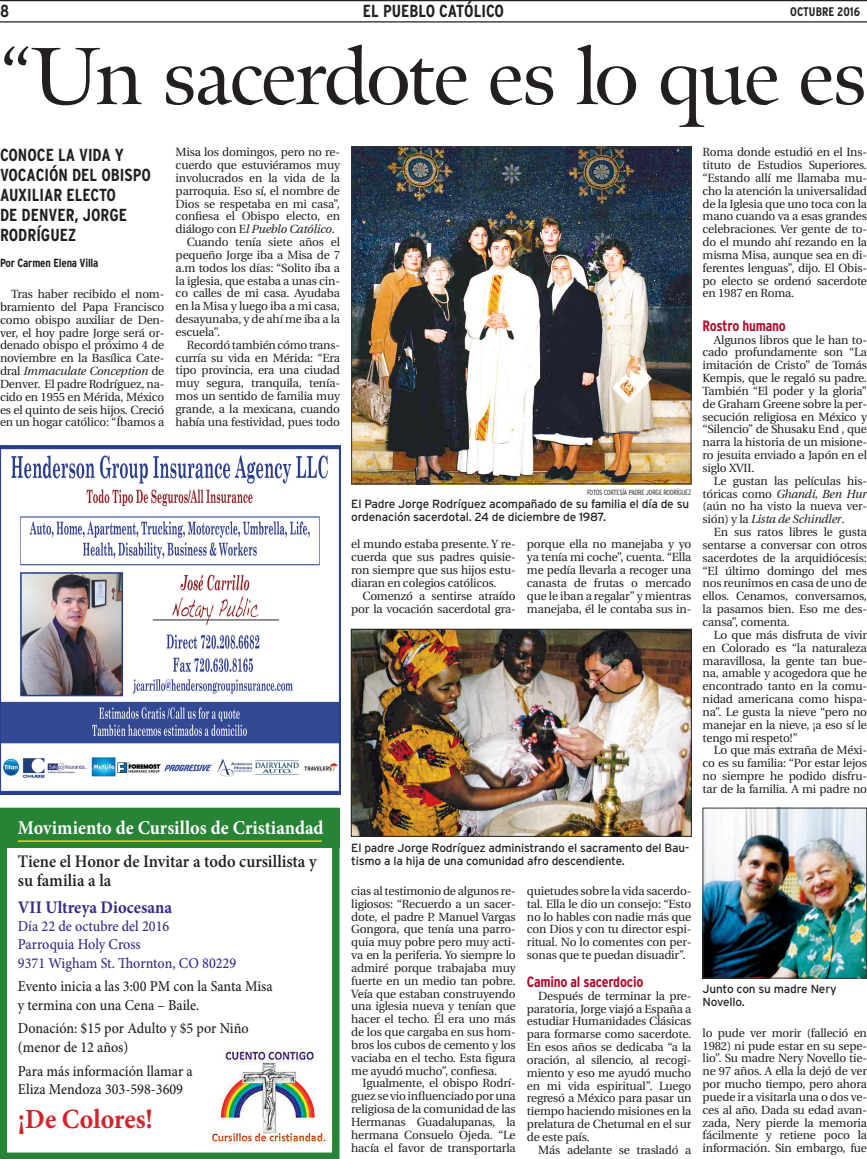
<style>
.page{position:relative;width:867px;height:1159px;background:#fff}
.page>*{position:absolute;margin:0;border:0;box-sizing:border-box;transform-origin:0 0}
.t1{font:81px "Meno";letter-spacing:-.03em;color:#231f20}
.t2{font:700 27.75px "Minion Pro";color:#d1232a;scale:.93 1}
.t3{font:700 19.62px "Minion Pro";color:#fff;scale:.93 1}
.t4{font:600 17.62px/18.9px "Minion Pro";color:#231f20;scale:.93 1}
.t5{font:700 17.62px "Minion Pro";color:#372986;scale:.93 1}
.t6{font:700 condensed 17.38px/19.9px "Interstate";color:#231f20}
.t7{font:500 15.12px/18.1px "Minion Pro";color:#231f20;scale:.93 1}
.t8{font:500 15.12px/18.1px "Minion Pro";color:#372986;scale:.93 1}
.t9{font:700 condensed 15px "Interstate";letter-spacing:-.015em;color:#b00a27}
.t10{font:700 condensed 12.5px "Interstate";color:#231f20}
.t11{font:11.88px/12.9px "Utopia";letter-spacing:-.015em;color:#231f20;text-align:justify}
.t12{font:11.88px/13.1px "Interstate";letter-spacing:-.015em;color:#231f20}
.t13{font:italic 11.88px "Utopia";letter-spacing:-.015em;color:#231f20}
.t14{font:700 condensed 11.88px "Interstate";letter-spacing:-.015em;color:#231f20}
.t15{font:300 condensed 7.5px "Interstate";letter-spacing:-.025em;color:#231f20}
.s1{font-style:italic}
.s2{font-style:normal}
</style>
<div class="page">
<hr style="left:0;top:21px;width:866px;height:1px;background:#231f20">
<hr style="left:0;top:0;width:866px;height:1px;background:#231f20">
<svg style="left:0;top:847px;width:339px;height:311px"></svg>
<div style="left:0;top:807px;width:339px;height:40px;background:#278335"></div>
<img style="left:209px;top:1047px;width:119px;height:100px">
<hr style="left:18px;top:840px;width:304px;height:1px;background:#fff101">
<img style="left:0;top:445px;width:340px;height:349px">
<img style="left:353px;top:148px;width:336px;height:334px">
<div style="left:351px;top:146px;width:340px;height:338px;border:1px solid #333635"></div>
<img style="left:704px;top:809px;width:160px;height:167px">
<div style="left:702px;top:807px;width:164px;height:171px;border:1px solid #333635"></div>
<img style="left:353px;top:631px;width:336px;height:203px">
<div style="left:351px;top:629px;width:340px;height:207px;border:1px solid #231f20"></div>
<h3 class="t6" style="left:0;top:1px;width:11px">8</h3>
<h3 class="t6" style="left:363px;top:1px;width:142px">EL PUEBLO CATÓLICO</h3>
<p class="t10" style="left:790px;top:4px;width:71px">OCTUBRE 2016</p>
<h1 class="t1" style="left:0;top:26px;width:868px">“Un sacerdote es lo que es</h1>
<h3 class="t6" style="left:0;top:145px;width:152px">CONOCE LA VIDA Y<br>VOCACIÓN DEL OBISPO<br>AUXILIAR ELECTO<br>DE DENVER, JORGE<br>RODRÍGUEZ</h3>
<p class="t14" style="left:0;top:256px;width:100px">Por Carmen Elena Villa</p>
<p class="t11" style="left:0;top:288px;width:166px;text-indent:11px">Tras haber recibido el nom&shy;bramiento del Papa Francisco como obispo auxiliar de Den&shy;ver, el hoy padre Jorge será or&shy;denado obispo el próximo 4 de noviembre en la Basílica Cate&shy;dral <span class="s1">Immaculate Conception</span> de Denver. El padre Rodríguez, na&shy;cido en 1955 en Mérida, México es el quinto de seis hijos. Creció en un hogar católico: “Íbamos a</p>
<p class="t11" style="left:702px;top:146px;width:166px">Roma donde estudió en el Ins&shy;tituto de Estudios Superiores. “Estando allí me llamaba mu&shy;cho la atención la universalidad de la Iglesia que uno toca con la mano cuando va a esas grandes celebraciones. Ver gente de to&shy;do el mundo ahí rezando en la misma Misa, aunque sea en di&shy;ferentes lenguas”, dijo. El Obis&shy;po electo se ordenó sacerdote en 1987 en Roma.</p>
<p class="t9" style="left:702px;top:317px;width:85px">Rostro humano</p>
<p class="t11" style="left:702px;top:333px;width:166px;text-indent:11px">Algunos libros que le han to&shy;cado profundamente son “La imitación de Cristo” de Tomás Kempis, que le regaló su padre.<br>También “El poder y la gloria” de Graham Greene sobre la per&shy;secución religiosa en México y “Silencio” de Shusaku Endō, que narra la historia de un misione&shy;ro jesuita enviado a Japón en el siglo XVII.</p>
<p class="t11" style="left:702px;top:474px;width:166px;text-indent:11px">Le gustan las películas his&shy;tóricas como <span class="s1">Ghandi, Ben Hur </span>(aún no ha visto la nueva ver&shy;sión) y la <span class="s1">Lista de Schindler</span>.</p>
<p class="t11" style="left:702px;top:526px;width:166px;text-indent:11px">En sus ratos libres le gusta sentarse a conversar con otros sacerdotes de la arquidiócesis: “El último domingo del mes nos reunimos en casa de uno de ellos. Cenamos, conversamos, la pasamos bien. Eso me des&shy;cansa”, comenta.</p>
<p class="t11" style="left:702px;top:628px;width:166px;text-indent:11px">Lo que más disfruta de vivir en Colorado es “la naturaleza maravillosa, la gente tan bue&shy;na, amable y acogedora que he encontrado tanto en la comu&shy;nidad americana como hispa&shy;na”. Le gusta la nieve “pero no manejar en la nieve, ¡a eso sí le tengo mi respeto!”</p>
<p class="t11" style="left:702px;top:744px;width:166px;text-indent:11px">Lo que más extraña de Méxi&shy;co es su familia: “Por estar lejos no siempre he podido disfru&shy;tar de la familia. A mi padre no</p>
<p class="t11" style="left:175px;top:146px;width:166px">Misa los domingos, pero no re-</p>
<p class="t11" style="left:175px;top:159px;width:166px">cuerdo que estuviéramos muy</p>
<p class="t11" style="left:175px;top:172px;width:166px">involucrados en la vida de la</p>
<p class="t11" style="left:175px;top:184px;width:166px">parroquia. Eso sí, el nombre de</p>
<p class="t11" style="left:175px;top:197px;width:166px">Dios se respetaba en mi casa”,</p>
<p class="t11" style="left:175px;top:210px;width:166px">confiesa el Obispo electo, en</p>
<p class="t13" style="left:175px;top:223px;width:161px"><span class="s2">diálogo con E</span>l Pueblo Católico<span class="s2">.</span></p>
<p class="t11" style="left:187px;top:236px;width:154px">Cuando tenía siete años el</p>
<p class="t11" style="left:175px;top:248px;width:166px">pequeño Jorge iba a Misa de 7</p>
<p class="t11" style="left:175px;top:261px;width:166px">a.m todos los días: “Solito iba a</p>
<p class="t11" style="left:175px;top:274px;width:166px">la iglesia, que estaba a unas cin-</p>
<p class="t11" style="left:175px;top:287px;width:166px">co calles de mi casa. Ayudaba</p>
<p class="t11" style="left:175px;top:300px;width:166px">en la Misa y luego iba a mi casa,</p>
<p class="t11" style="left:175px;top:313px;width:166px">desayunaba, y de ahí me iba a la</p>
<p class="t11" style="left:175px;top:325px;width:46px">escuela”.</p>
<p class="t11" style="left:187px;top:338px;width:154px">Recordó también cómo trans-</p>
<p class="t11" style="left:175px;top:351px;width:166px">curría su vida en Mérida: “Era</p>
<p class="t11" style="left:175px;top:364px;width:166px">tipo provincia, era una ciudad</p>
<p class="t11" style="left:175px;top:377px;width:166px">muy segura, tranquila, tenía-</p>
<p class="t11" style="left:175px;top:390px;width:166px">mos un sentido de familia muy</p>
<p class="t11" style="left:175px;top:402px;width:166px">grande, a la mexicana, cuando</p>
<p class="t11" style="left:175px;top:415px;width:166px">había una festividad, pues todo</p>
<p class="t15" style="left:587px;top:488px;width:106px">FOTOS CORTESÍA PADRE JORGE RODRÍGUEZ</p>
<p class="t12" style="left:351px;top:497px;width:339px">El Padre Jorge Rodríguez acompañado de su familia el día de su ordenación sacerdotal. 24 de diciembre de 1987.</p>
<p class="t11" style="left:526px;top:538px;width:166px">porque ella no manejaba y yo ya tenía mi coche”, cuenta. “Ella me pedía llevarla a recoger una canasta de frutas o mercado que le iban a regalar” y mientras manejaba, él le contaba sus in-</p>
<p class="t11" style="left:351px;top:538px;width:166px">el mundo estaba presente. Y re&shy;cuerda que sus padres quisie&shy;ron siempre que sus hijos estu&shy;diaran en colegios católicos.</p>
<p class="t11" style="left:351px;top:589px;width:166px;text-align:right">Comenzó a sentirse atraído por la vocación sacerdotal gra-</p>
<h3 class="t3" style="left:18px;top:813px;width:330px">Movimiento de Cursillos de Cristiandad</h3>
<h3 class="t4" style="left:18px;top:851px;width:323px">Tiene el Honor de Invitar a todo cursillista y su familia a la</h3>
<h3 class="t5" style="left:18px;top:894px;width:167px">VII Ultreya Diocesana</h3>
<p class="t8" style="left:18px;top:917px;width:236px">Día 22 de octubre del 2016<br>Parroquia Holy Cross<br>9371 Wigham St. Thornton, CO 80229</p>
<p class="t7" style="left:18px;top:977px;width:275px">Evento inicia a las 3:00 PM con la Santa Misa y termina con una Cena – Baile.</p>
<p class="t7" style="left:18px;top:1019px;width:249px">Donación: $15 por Adulto y $5 por Niño (menor de 12 años)</p>
<p class="t7" style="left:18px;top:1061px;width:189px">Para más información llamar a<br>Eliza Mendoza 303-598-3609</p>
<h2 class="t2" style="left:18px;top:1099px;width:147px">¡De Colores!</h2>
<p class="t12" style="left:351px;top:841px;width:339px">El padre Jorge Rodríguez administrando el sacramento del Bau&shy;tismo a la hija de una comunidad afro descendiente.</p>
<p class="t11" style="left:351px;top:884px;width:166px">cias al testimonio de algunos re&shy;ligiosos: “Recuerdo a un sacer&shy;dote, el padre P. Manuel Vargas Gongora, que tenía una parro&shy;quia muy pobre pero muy acti&shy;va en la periferia. Yo siempre lo admiré porque trabajaba muy fuerte en un medio tan pobre.<br>Veía que estaban construyendo una iglesia nueva y tenían que hacer el techo. Él era uno más de los que cargaba en sus hom&shy;bros los cubos de cemento y los vaciaba en el techo. Esta figura me ayudó mucho”, confiesa.</p>
<p class="t11" style="left:351px;top:1077px;width:166px;text-indent:11px">Igualmente, el obispo Rodrí&shy;guez se vio influenciado por una religiosa de la comunidad de las Hermanas Guadalupanas, la hermana Consuelo Ojeda. “Le hacía el favor de transportarla</p>
<p class="t11" style="left:526px;top:884px;width:166px">quietudes sobre la vida sacerdo&shy;tal. Ella le dio un consejo: “Esto no lo hables con nadie más que con Dios y con tu director espi&shy;ritual. No lo comentes con per&shy;sonas que te puedan disuadir”.</p>
<p class="t9" style="left:527px;top:973px;width:118px">Camino al sacerdocio</p>
<p class="t11" style="left:526px;top:989px;width:166px;text-indent:11px">Después de terminar la pre&shy;paratoria, Jorge viajó a España a estudiar Humanidades Clásicas para formarse como sacerdote.<br>En esos años se dedicaba “a la oración, al silencio, al recogi&shy;miento y eso me ayudó mucho en mi vida espiritual”. Luego regresó a México para pasar un tiempo haciendo misiones en la prelatura de Chetumal en el sur de este país.</p>
<p class="t11" style="left:538px;top:1143px;width:155px">Más adelante se trasladó a</p>
<p class="t12" style="left:702px;top:982px;width:135px">Junto con su madre Nery<br>Novello.</p>
<p class="t11" style="left:702px;top:1026px;width:166px">lo pude ver morir (falleció en 1982) ni pude estar en su sepe&shy;lio”. Su madre Nery Novello tie&shy;ne 97 años. A ella la dejó de ver por mucho tiempo, pero ahora puede ir a visitarla una o dos ve&shy;ces al año. Dada su edad avan&shy;zada, Nery pierde la memoria fácilmente y retiene poco la información. Sin embargo, fue</p>
</div>
